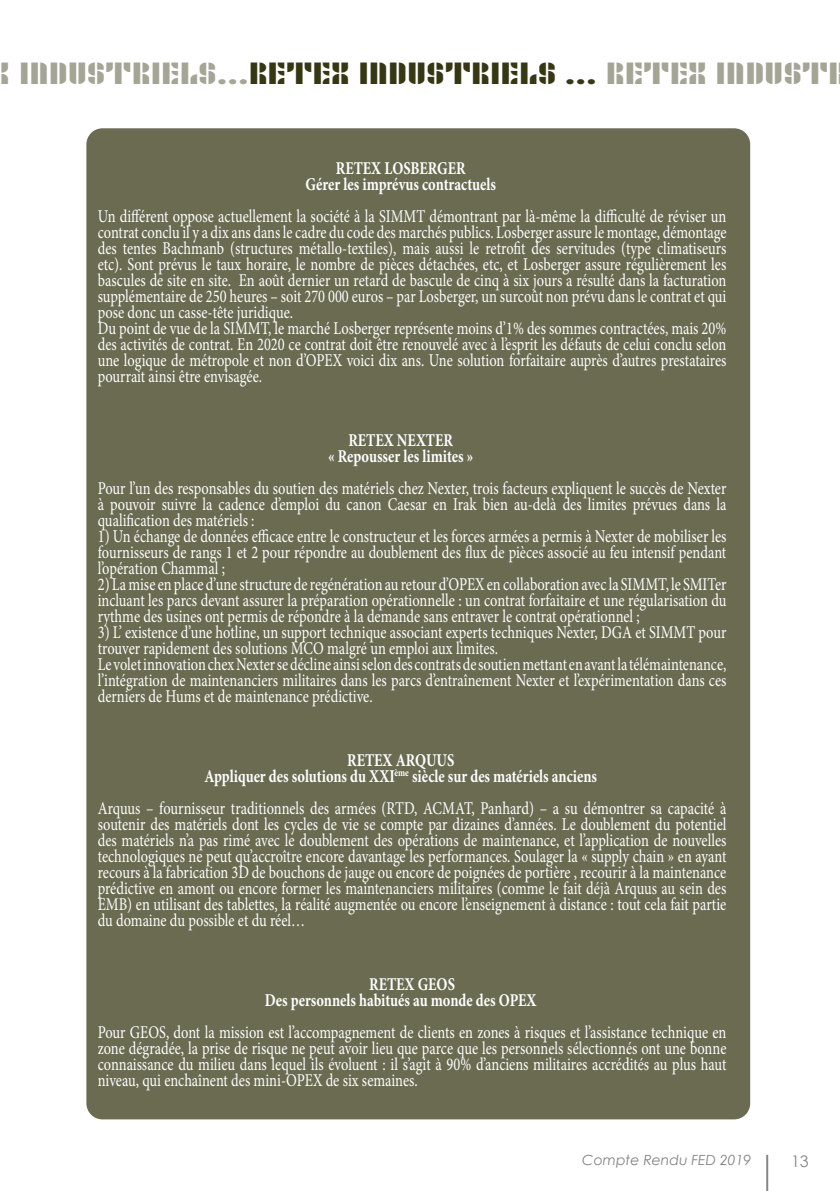
<style>
.page{position:relative;width:840px;height:1191px;background:#fff}
.page>*{position:absolute;margin:0;border:0;box-sizing:border-box;transform-origin:0 0}
.t1{font:32px "Joschmi";color:#a4a595;scale:1.38 1}
.t2{font:18px/16px "Minion Pro";color:#fff;text-align:justify;scale:.8 1}
.t3{font:700 18px/16px "Minion Pro";color:#fff;text-align:center;scale:.8 1}
.t4{font:16px "Century Gothic";color:#848688}
.t5{font:italic 14px "Century Gothic";color:#808285}
.s1{color:#363713}
</style>
<div class="page">
<hr style="left:765px;top:1154px;width:2px;height:37px;background:#848688">
<div style="left:78px;top:120px;width:679px;height:1007px;background:#6a6b51;border-radius:24px"></div>
<div style="left:70px;top:112px;width:695px;height:1023px;border:16px solid #fff;border-radius:24px"></div>
<h1 class="t1" style="left:-8px;top:54px;width:621px">X INDUSTRIELS...<span class="s1">RETEX INDUSTRIELS ...</span> RETEX INDUSTR</h1>
<p class="t3" style="left:305px;top:160px;width:239px">RETEX LOSBERGER<br>Gérer les imprévus contractuels</p>
<p class="t2" style="left:98px;top:208px;width:787px;text-align:left">Un différent oppose actuellement la société à la SIMMT démontrant par là-même la difficulté de réviser un contrat conclu il y a dix ans dans le cadre du code des marchés publics. Losberger assure le montage, démontage des tentes Bachmanb (structures métallo-textiles), mais aussi le retrofit des servitudes (type climatiseurs etc). Sont prévus le taux horaire, le nombre de pièces détachées, etc, et Losberger assure régulièrement les bascules de site en site. En août dernier un retard de bascule de cinq à six jours a résulté dans la facturation supplémentaire de 250 heures – soit 270 000 euros – par Losberger, un surcoût non prévu dans le contrat et qui pose donc un casse-tête juridique.<br>Du point de vue de la SIMMT, le marché Losberger représente moins d’1% des sommes contractées, mais 20% des activités de contrat. En 2020 ce contrat doit être renouvelé avec à l’esprit les défauts de celui conclu selon une logique de métropole et non d’OPEX voici dix ans. Une solution forfaitaire auprès d’autres prestataires pourrait ainsi être envisagée.</p>
<p class="t3" style="left:328px;top:432px;width:183px">RETEX NEXTER<br>« Repousser les limites »</p>
<p class="t2" style="left:98px;top:480px;width:786px">Pour l’un des responsables du soutien des matériels chez Nexter, trois facteurs expliquent le succès de Nexter à pouvoir suivre la cadence d’emploi du canon Caesar en Irak bien au-delà des limites prévues dans la qualification des matériels :</p>
<p class="t2" style="left:98px;top:528px;width:787px">1) Un échange de données efficace entre le constructeur et les forces armées a permis à Nexter de mobiliser les fournisseurs de rangs 1 et 2 pour répondre au doublement des flux de pièces associé au feu intensif pendant l’opération Chammal ;</p>
<p class="t2" style="left:98px;top:576px;width:787px">2) La mise en place d’une structure de regénération au retour d’OPEX en collaboration avec la SIMMT, le SMITer incluant les parcs devant assurer la préparation opérationnelle : un contrat forfaitaire et une régularisation du rythme des usines ont permis de répondre à la demande sans entraver le contrat opérationnel ;</p>
<p class="t2" style="left:98px;top:624px;width:786px;text-align:left">3) L’ existence d’une hotline, un support technique associant experts techniques Nexter, DGA et SIMMT pour trouver rapidement des solutions MCO malgré un emploi aux limites.<br>Le volet innovation chex Nexter se décline ainsi selon des contrats de soutien mettant en avant la télémaintenance, l’intégration de maintenanciers militaires dans les parcs d’entraînement Nexter et l’expérimentation dans ces derniers de Hums et de maintenance prédictive.</p>
<p class="t3" style="left:204px;top:752px;width:492px">RETEX ARQUUS<br>Appliquer des solutions du XXI<sup>ème</sup> siècle sur des matériels anciens</p>
<p class="t2" style="left:98px;top:800px;width:786px">Arquus – fournisseur traditionnels des armées (RTD, ACMAT, Panhard) – a su démontrer sa capacité à soutenir des matériels dont les cycles de vie se compte par dizaines d’années. Le doublement du potentiel des matériels n’a pas rimé avec le doublement des opérations de maintenance, et l’application de nouvelles technologiques ne peut qu’accroître encore davantage les performances. Soulager la « supply chain » en ayant recours à la fabrication 3D de bouchons de jauge ou encore de poignées de portière , recourir à la maintenance prédictive en amont ou encore former les maintenanciers militaires (comme le fait déjà Arquus au sein des EMB) en utilisant des tablettes, la réalité augmentée ou encore l’enseignement à distance : tout cela fait partie du domaine du possible et du réel…</p>
<p class="t3" style="left:265px;top:976px;width:341px;text-align:left;text-indent:104px">RETEX GEOS<br>Des personnels habitués au monde des OPEX</p>
<p class="t2" style="left:98px;top:1024px;width:787px">Pour GEOS, dont la mission est l’accompagnement de clients en zones à risques et l’assistance technique en zone dégradée, la prise de risque ne peut avoir lieu que parce que les personnels sélectionnés ont une bonne connaissance du milieu dans lequel ils évoluent : il s’agit à 90% d’anciens militaires accrédités au plus haut niveau, qui enchaînent des mini-OPEX de six semaines.</p>
<p class="t5" style="left:582px;top:1150px;width:170px">Compte Rendu FED 2019</p>
<p class="t4" style="left:790px;top:1149px;width:19px">13</p>
</div>
